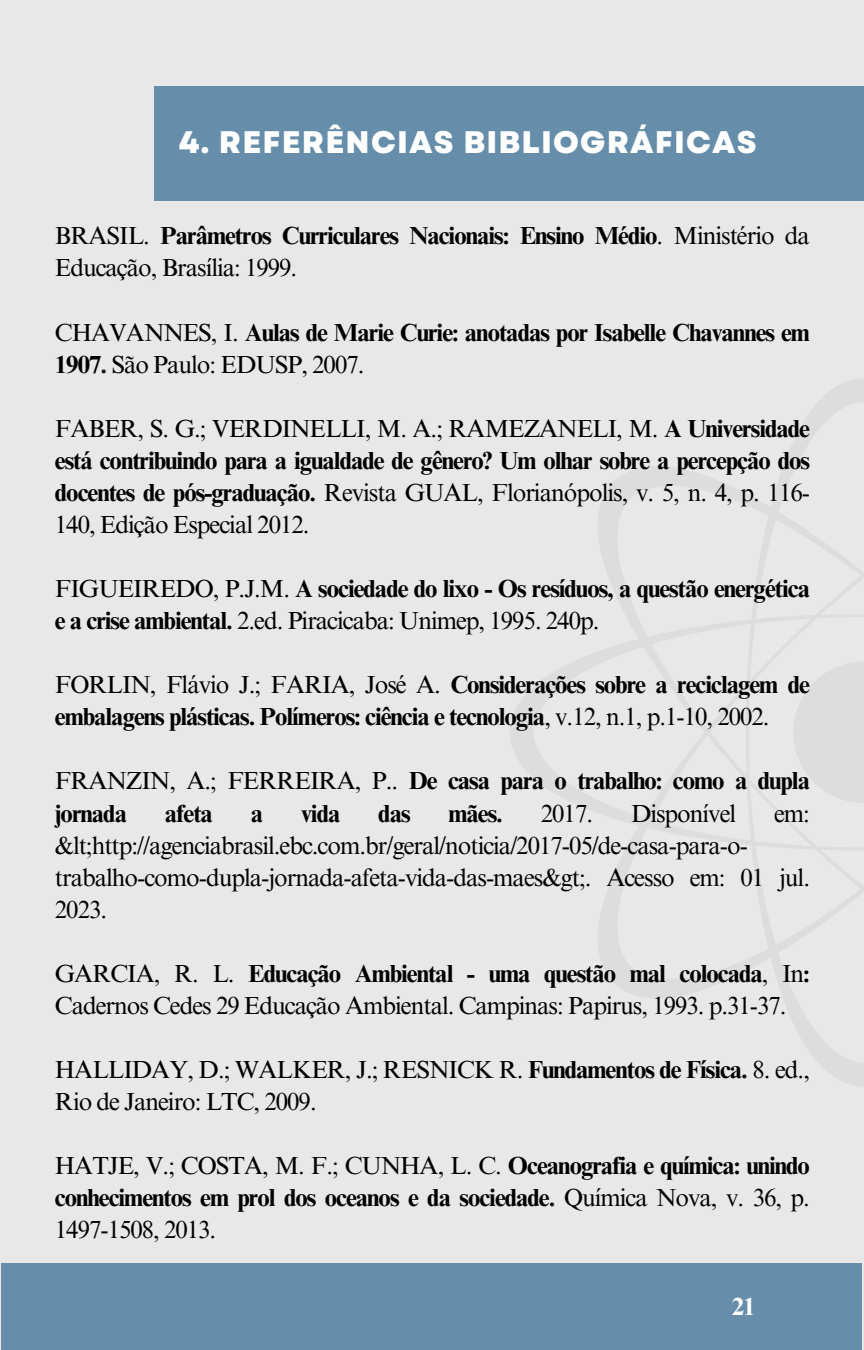
<style>
.page{position:relative;width:864px;height:1350px;background:#e9e8e9}
.page>*{position:absolute;margin:0;border:0;box-sizing:border-box;transform-origin:0 0}
.t1{font:800 31.05px "Garet";letter-spacing:.04em;color:#fff}
.t2{font:24.75px/31.9px "Times NRMT Pro";letter-spacing:-.04em;color:#000}
.t3{font:700 24.75px/31.9px "Times NRMT Pro";letter-spacing:-.04em;color:#000}
.t4{font:700 24.75px "Times NRMT Pro";color:#fff}
.s1{font-weight:700}
.s2{font-weight:400}
</style>
<div class="page">
<div style="left:154px;top:86px;width:710px;height:115px;background:#668eaa"></div>
<div style="left:2px;top:1264px;width:860px;height:86px;background:#668eaa"></div>
<svg style="left:510px;top:378px;width:354px;height:708px"></svg>
<p class="t1" style="left:179px;top:120px;width:579px">4. REFERÊNCIAS BIBLIOGRÁFICAS</p>
<p class="t2" style="left:55px;top:223px;width:757px">BRASIL. <span class="s1">Parâmetros Curriculares Nacionais: Ensino Médio</span>. Ministério da<br>Educação, Brasília: 1999.</p>
<p class="t3" style="left:55px;top:319px;width:757px"><span class="s2">CHAVANNES, I.</span> Aulas de Marie Curie: anotadas por Isabelle Chavannes em<br>1907. <span class="s2">São Paulo: EDUSP, 2007.</span></p>
<p class="t2" style="left:55px;top:415px;width:757px;text-align:justify">FABER, S. G.; VERDINELLI, M. A.; RAMEZANELI, M. <span class="s1">A Universidade está contribuindo para a igualdade de gênero? Um olhar sobre a percepção dos docentes de pós-graduação.</span> Revista GUAL, Florianópolis, v. 5, n. 4, p. 116- 140, Edição Especial 2012.</p>
<p class="t3" style="left:55px;top:576px;width:757px"><span class="s2">FIGUEIREDO, P.J.M.</span> A sociedade do lixo - Os resíduos, a questão energética e a crise ambiental. <span class="s2">2.ed. Piracicaba: Unimep, 1995. 240p.</span></p>
<p class="t3" style="left:55px;top:672px;width:757px"><span class="s2">FORLIN, Flávio J.; FARIA, José A.</span> Considerações sobre a reciclagem de embalagens plásticas. Polímeros: ciência e tecnologia<span class="s2">, v.12, n.1, p.1-10, 2002.</span></p>
<p class="t3" style="left:55px;top:768px;width:757px"><span class="s2">FRANZIN, A.; FERREIRA, P..</span> De casa para o trabalho: como a dupla jornada</p>
<p class="t3" style="left:165px;top:800px;width:50px">afeta</p>
<p class="t3" style="left:251px;top:800px;width:14px">a</p>
<p class="t3" style="left:301px;top:800px;width:41px">vida</p>
<p class="t3" style="left:378px;top:800px;width:34px">das</p>
<p class="t3" style="left:448px;top:800px;width:56px">mães.</p>
<p class="t2" style="left:541px;top:800px;width:54px">2017.</p>
<p class="t2" style="left:631px;top:800px;width:107px">Disponível</p>
<p class="t2" style="left:774px;top:800px;width:37px">em:</p>
<p class="t2" style="left:55px;top:832px;width:757px">&amp;lt;http://agenciabrasil.ebc.com.br/geral/noticia/2017-05/de-casa-para-o&shy;trabalho-como-dupla-jornada-afeta-vida-das-maes&amp;gt;. Acesso em: 01 jul.<br>2023.</p>
<p class="t2" style="left:55px;top:960px;width:757px">GARCIA, R. L. <span class="s1">Educação Ambiental - uma questão mal colocada</span>, In<span class="s1">:<br></span>Cadernos Cedes 29 Educação Ambiental. Campinas: Papirus, 1993. p.31-37.</p>
<p class="t2" style="left:55px;top:1057px;width:757px">HALLIDAY, D.; WALKER, J.; RESNICK R. <span class="s1">Fundamentos de Física.</span> 8. ed.,<br>Rio de Janeiro: LTC, 2009.</p>
<p class="t3" style="left:55px;top:1153px;width:757px;text-align:justify"><span class="s2">HATJE, V.; COSTA, M. F.; CUNHA, L. C.</span> Oceanografia e química: unindo conhecimentos em prol dos oceanos e da sociedade. <span class="s2">Química Nova, v. 36, p.<br>1497-1508, 2013.</span></p>
<p class="t4" style="left:732px;top:1297px;width:25px">21</p>
</div>
